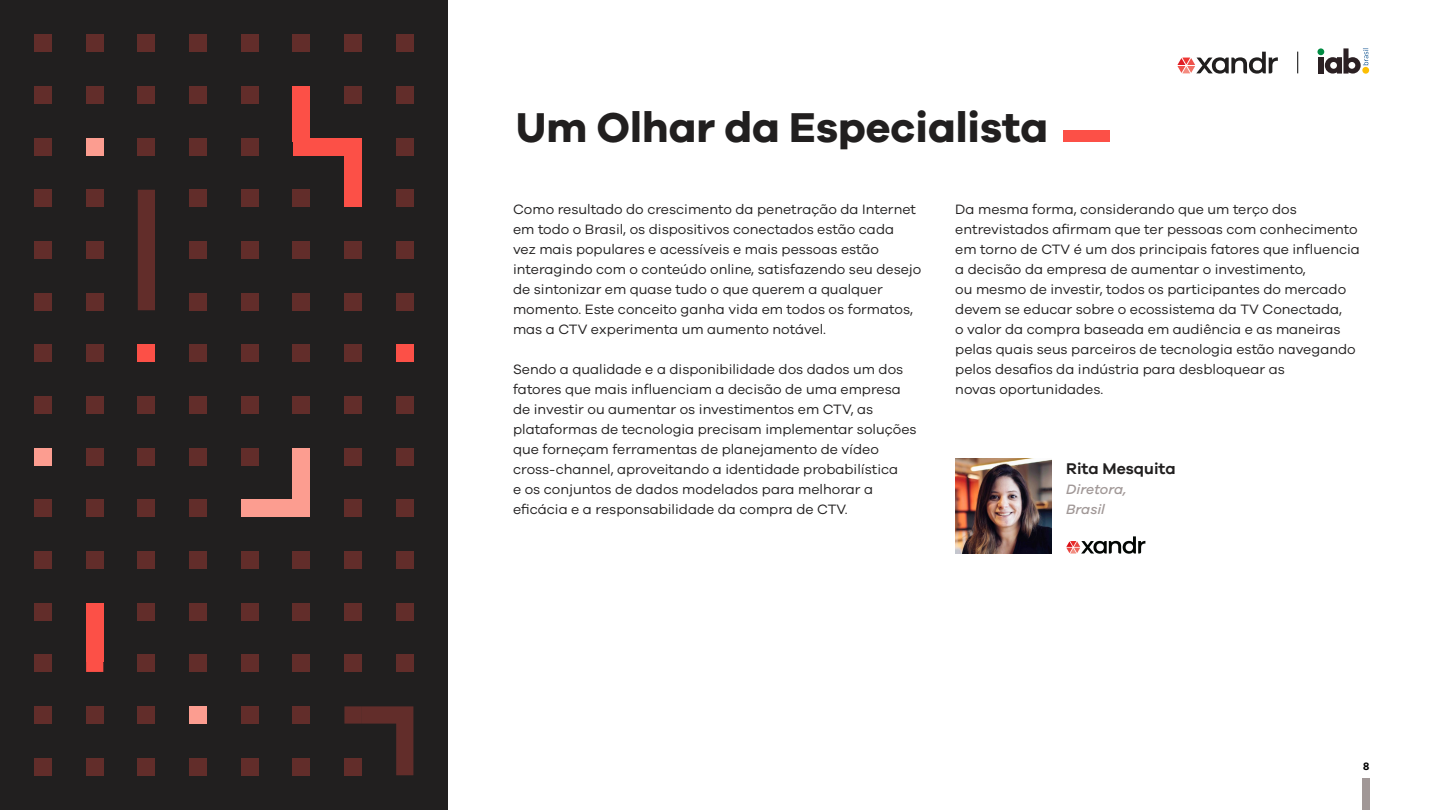
<style>
.page{position:relative;width:1440px;height:810px;background:#fff}
.page>*{position:absolute;margin:0;border:0;box-sizing:border-box;transform-origin:0 0}
.t1{font:700 43px "Galano Grotesque";color:#211f1f}
.t2{font:600 16px "Galano Grotesque";color:#211f1f}
.t3{font:14px/20px "Galano Grotesque";color:#211f1f}
.t4{font:italic 500 14px/20px "Galano Grotesque";color:#a19897}
.t5{font:600 11px "Galano Grotesque";color:#000}
</style>
<div class="page">
<div style="left:0;top:0;width:448px;height:810px;background:#211f1f"></div>
<div style="left:34px;top:758px;width:18px;height:17px;background:#622d2a"></div>
<div style="left:34px;top:551px;width:18px;height:18px;background:#622d2a"></div>
<div style="left:86px;top:551px;width:17px;height:18px;background:#622d2a"></div>
<div style="left:34px;top:241px;width:18px;height:18px;background:#622d2a"></div>
<div style="left:86px;top:241px;width:17px;height:18px;background:#622d2a"></div>
<div style="left:34px;top:655px;width:18px;height:17px;background:#622d2a"></div>
<svg style="left:86px;top:661px;width:17px;height:11px"></svg>
<div style="left:34px;top:345px;width:18px;height:17px;background:#622d2a"></div>
<div style="left:86px;top:345px;width:17px;height:17px;background:#622d2a"></div>
<div style="left:34px;top:448px;width:18px;height:17px;background:#fc9d90"></div>
<div style="left:86px;top:448px;width:17px;height:17px;background:#622d2a"></div>
<div style="left:293px;top:138px;width:56px;height:17px;background:#fc5047"></div>
<div style="left:396px;top:138px;width:17px;height:17px;background:#622d2a"></div>
<div style="left:344px;top:138px;width:18px;height:60px;background:#fc5047"></div>
<div style="left:189px;top:138px;width:18px;height:17px;background:#622d2a"></div>
<div style="left:241px;top:138px;width:17px;height:17px;background:#622d2a"></div>
<div style="left:86px;top:138px;width:17px;height:17px;background:#fc9d90"></div>
<div style="left:138px;top:138px;width:17px;height:17px;background:#622d2a"></div>
<div style="left:34px;top:706px;width:18px;height:18px;background:#622d2a"></div>
<div style="left:86px;top:706px;width:17px;height:18px;background:#622d2a"></div>
<div style="left:34px;top:500px;width:18px;height:17px;background:#622d2a"></div>
<div style="left:86px;top:500px;width:17px;height:17px;background:#622d2a"></div>
<div style="left:34px;top:190px;width:18px;height:17px;background:#622d2a"></div>
<div style="left:86px;top:190px;width:17px;height:17px;background:#622d2a"></div>
<div style="left:34px;top:603px;width:18px;height:17px;background:#622d2a"></div>
<div style="left:86px;top:603px;width:17px;height:58px;background:#fc5047"></div>
<div style="left:34px;top:293px;width:18px;height:17px;background:#622d2a"></div>
<div style="left:86px;top:293px;width:17px;height:17px;background:#622d2a"></div>
<svg style="left:138px;top:190px;width:275px;height:585px"></svg>
<div style="left:293px;top:396px;width:17px;height:18px;background:#622d2a"></div>
<div style="left:396px;top:396px;width:17px;height:18px;background:#622d2a"></div>
<div style="left:344px;top:396px;width:18px;height:18px;background:#622d2a"></div>
<div style="left:189px;top:396px;width:18px;height:18px;background:#622d2a"></div>
<div style="left:34px;top:396px;width:18px;height:18px;background:#622d2a"></div>
<div style="left:241px;top:396px;width:17px;height:18px;background:#622d2a"></div>
<div style="left:86px;top:396px;width:17px;height:18px;background:#622d2a"></div>
<div style="left:138px;top:396px;width:17px;height:18px;background:#622d2a"></div>
<div style="left:293px;top:86px;width:17px;height:56px;background:#fc5047"></div>
<div style="left:396px;top:86px;width:17px;height:18px;background:#622d2a"></div>
<div style="left:344px;top:86px;width:18px;height:18px;background:#622d2a"></div>
<div style="left:189px;top:86px;width:18px;height:18px;background:#622d2a"></div>
<div style="left:241px;top:86px;width:17px;height:18px;background:#622d2a"></div>
<div style="left:293px;top:35px;width:17px;height:17px;background:#622d2a"></div>
<div style="left:396px;top:35px;width:17px;height:17px;background:#622d2a"></div>
<div style="left:344px;top:35px;width:18px;height:17px;background:#622d2a"></div>
<div style="left:189px;top:35px;width:18px;height:17px;background:#622d2a"></div>
<div style="left:34px;top:35px;width:18px;height:17px;background:#622d2a"></div>
<div style="left:241px;top:35px;width:17px;height:17px;background:#622d2a"></div>
<div style="left:86px;top:35px;width:17px;height:17px;background:#622d2a"></div>
<div style="left:138px;top:35px;width:17px;height:17px;background:#622d2a"></div>
<div style="left:34px;top:86px;width:18px;height:18px;background:#622d2a"></div>
<div style="left:86px;top:86px;width:17px;height:18px;background:#622d2a"></div>
<div style="left:138px;top:86px;width:17px;height:18px;background:#622d2a"></div>
<div style="left:34px;top:138px;width:18px;height:17px;background:#622d2a"></div>
<div style="left:86px;top:758px;width:17px;height:17px;background:#622d2a"></div>
<div style="left:1063px;top:130px;width:47px;height:12px;background:#fc5047"></div>
<img style="left:956px;top:458px;width:95px;height:96px">
<svg style="left:1066px;top:536px;width:79px;height:18px"></svg>
<svg style="left:1177px;top:52px;width:101px;height:22px"></svg>
<div style="left:1318px;top:57px;width:5px;height:17px;background:#2b2023"></div>
<div style="left:1317px;top:48px;width:7px;height:7px;background:#008c43;border-radius:50%"></div>
<svg style="left:1325px;top:48px;width:43px;height:26px"></svg>
<svg style="left:1297px;top:52px;width:1px;height:21px"></svg>
<div style="left:1362px;top:778px;width:8px;height:32px;background:#a19897"></div>
<h1 class="t1" style="left:516px;top:101px;width:534px">Um Olhar da Especialista</h1>
<p class="t3" style="left:513px;top:199px;width:410px">Como resultado do crescimento da penetração da Internet em todo o Brasil, os dispositivos conectados estão cada<br>vez mais populares e acessíveis e mais pessoas estão interagindo com o conteúdo online, satisfazendo seu desejo de sintonizar em quase tudo o que querem a qualquer momento. Este conceito ganha vida em todos os formatos, mas a CTV experimenta um aumento notável.</p>
<p class="t3" style="left:513px;top:359px;width:405px">Sendo a qualidade e a disponibilidade dos dados um dos fatores que mais influenciam a decisão de uma empresa de investir ou aumentar os investimentos em CTV, as plataformas de tecnologia precisam implementar soluções que forneçam ferramentas de planejamento de vídeo cross‑channel, aproveitando a identidade probabilística<br>e os conjuntos de dados modelados para melhorar a eficácia e a responsabilidade da compra de CTV.</p>
<p class="t3" style="left:955px;top:199px;width:406px">Da mesma forma, considerando que um terço dos entrevistados afirmam que ter pessoas com conhecimento em torno de CTV é um dos principais fatores que influencia a decisão da empresa de aumentar o investimento,<br>ou mesmo de investir, todos os participantes do mercado devem se educar sobre o ecossistema da TV Conectada,<br>o valor da compra baseada em audiência e as maneiras pelas quais seus parceiros de tecnologia estão navegando pelos desafios da indústria para desbloquear as<br>novas oportunidades.</p>
<p class="t2" style="left:1066px;top:459px;width:111px">Rita Mesquita</p>
<p class="t4" style="left:1066px;top:479px;width:62px">Diretora,<br>Brasil</p>
<p class="t5" style="left:1363px;top:760px;width:8px">8</p>
</div>
